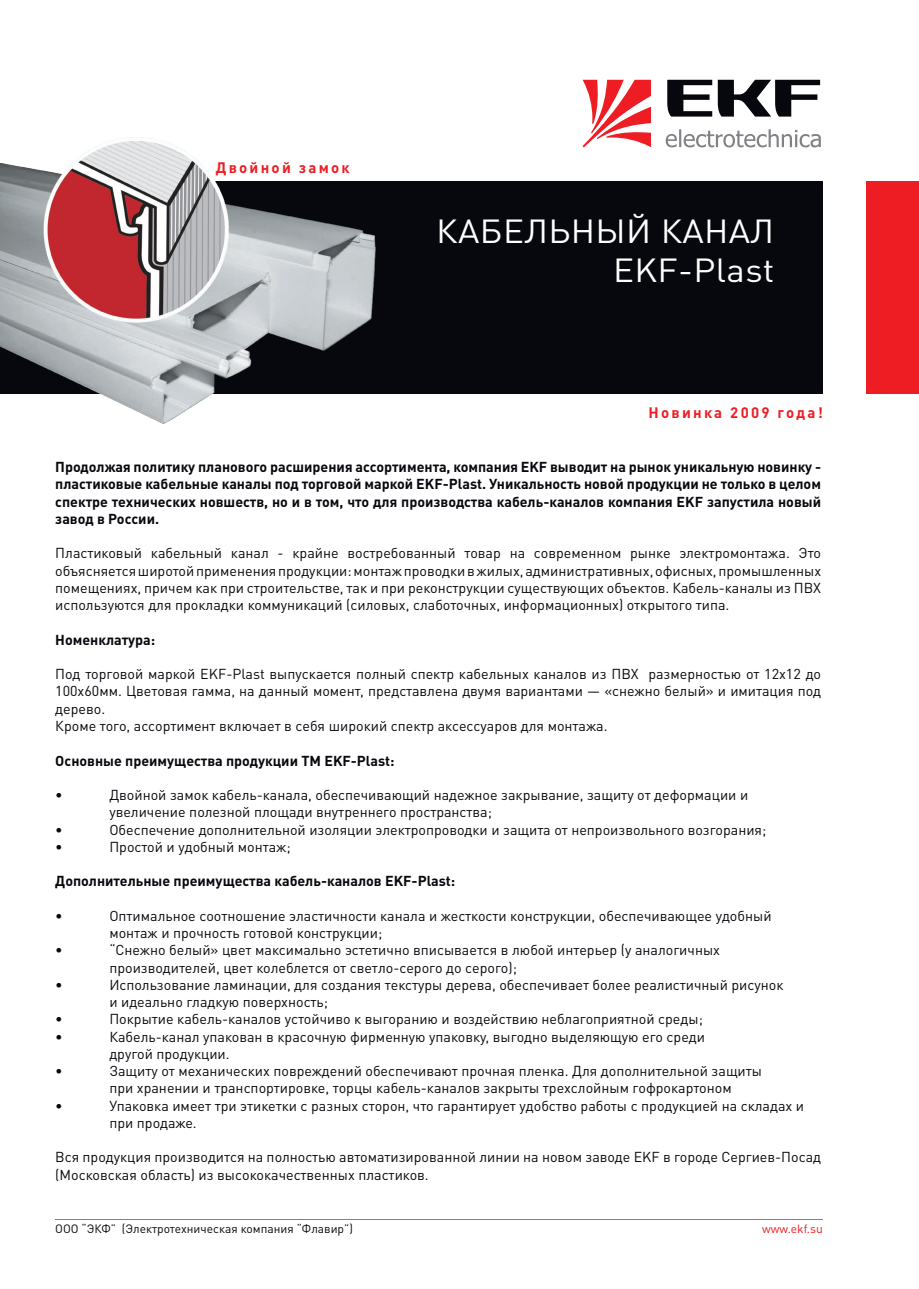
<style>
.page{position:relative;width:919px;height:1289px;background:#fff}
.page>*{position:absolute;margin:0;border:0;box-sizing:border-box;transform-origin:0 0}
.t1{font:33px "DIN Cyr";letter-spacing:.01em;color:#fff;scale:1.06 1}
.t2{font:700 15px "DIN Cyr";letter-spacing:.15em;color:#ee1d23}
.t3{font:14.25px/17.2px "DIN Cyr";color:#07080d;text-align:justify}
.t4{font:700 14.25px/17.2px "DIN Cyr";color:#07080d;text-align:justify}
.t5{font:12px "DIN Cyr";color:#07080d}
.t6{font:12px "DIN Cyr";color:#ee1d23}
</style>
<div class="page">
<div style="left:0;top:182px;width:822px;height:212px;background:#07080d"></div>
<div style="left:865px;top:182px;width:53px;height:212px;background:#ee1d23"></div>
<img style="left:0;top:163px;width:402px;height:261px">
<hr style="left:55px;top:1218px;width:767px;height:1px;background:#808285">
<svg style="left:665px;top:129px;width:155px;height:18px"></svg>
<svg style="left:582px;top:80px;width:69px;height:67px"></svg>
<svg style="left:667px;top:80px;width:153px;height:37px"></svg>
<img style="left:38px;top:137px;width:194px;height:191px">
<p class="t2" style="left:216px;top:157px;width:135px">Двойной замок</p>
<p class="t1" style="left:436px;top:208px;width:320px">КАБЕЛЬНЫЙ КАНАЛ</p>
<p class="t1" style="left:613px;top:248px;width:154px">EKF-Plast</p>
<p class="t2" style="left:648px;top:402px;width:176px">Новинка 2009 года!</p>
<p class="t4" style="left:55px;top:458px;width:767px">Продолжая политику планового расширения ассортимента, компания EKF выводит на рынок уникальную новинку - пластиковые кабельные каналы под торговой маркой EKF-Plast. Уникальность новой продукции не только в целом спектре технических новшеств, но и в том, что для производства кабель-каналов компания EKF запустила новый завод в России.</p>
<p class="t3" style="left:55px;top:544px;width:767px">Пластиковый кабельный канал - крайне востребованный товар на современном рынке электромонтажа. Это объясняется широтой применения продукции: монтаж проводки в жилых, административных, офисных, промышленных помещениях, причем как при строительстве, так и при реконструкции существующих объектов. Кабель-каналы из ПВХ используются для прокладки коммуникаций (силовых, слаботочных, информационных) открытого типа.</p>
<p class="t4" style="left:55px;top:630px;width:101px">Номенклатура:</p>
<p class="t3" style="left:55px;top:665px;width:767px">Под торговой маркой EKF-Plast выпускается полный спектр кабельных каналов из ПВХ размерностью от 12х12 до 100х60мм. Цветовая гамма, на данный момент, представлена двумя вариантами — «снежно белый» и имитация под дерево.</p>
<p class="t3" style="left:55px;top:716px;width:553px">Кроме того, ассортимент включает в себя широкий спектр аксессуаров для монтажа.</p>
<p class="t4" style="left:55px;top:751px;width:341px">Основные преимущества продукции ТМ EKF-Plast:</p>
<p class="t3" style="left:55px;top:785px;width:9px">•</p>
<p class="t3" style="left:109px;top:785px;width:640px">Двойной замок кабель-канала, обеспечивающий надежное закрывание, защиту от деформации и</p>
<p class="t3" style="left:109px;top:803px;width:384px">увеличение полезной площади внутреннего пространства;</p>
<p class="t3" style="left:55px;top:820px;width:9px">•</p>
<p class="t3" style="left:109px;top:820px;width:658px">Обеспечение дополнительной изоляции электропроводки и защита от непроизвольного возгорания;</p>
<p class="t3" style="left:55px;top:837px;width:9px">•</p>
<p class="t3" style="left:109px;top:837px;width:183px">Простой и удобный монтаж;</p>
<p class="t4" style="left:55px;top:872px;width:401px">Дополнительные преимущества кабель-каналов EKF-Plast:</p>
<p class="t3" style="left:55px;top:906px;width:9px">•</p>
<p class="t3" style="left:109px;top:906px;width:663px">Оптимальное соотношение эластичности канала и жесткости конструкции, обеспечивающее удобный</p>
<p class="t3" style="left:109px;top:923px;width:274px">монтаж и прочность готовой конструкции;</p>
<p class="t3" style="left:55px;top:941px;width:9px">•</p>
<p class="t3" style="left:109px;top:941px;width:612px">“Снежно белый» цвет максимально эстетично вписывается в любой интерьер (у аналогичных</p>
<p class="t3" style="left:109px;top:958px;width:409px">производителей, цвет колеблется от светло-серого до серого);</p>
<p class="t3" style="left:55px;top:975px;width:9px">•</p>
<p class="t3" style="left:109px;top:975px;width:675px">Использование ламинации, для создания текстуры дерева, обеспечивает более реалистичный рисунок</p>
<p class="t3" style="left:109px;top:992px;width:220px">и идеально гладкую поверхность;</p>
<p class="t3" style="left:55px;top:1010px;width:9px">•</p>
<p class="t3" style="left:109px;top:1010px;width:595px">Покрытие кабель-каналов устойчиво к выгоранию и воздействию неблагоприятной среды;</p>
<p class="t3" style="left:55px;top:1027px;width:9px">•</p>
<p class="t3" style="left:109px;top:1027px;width:597px">Кабель-канал упакован в красочную фирменную упаковку, выгодно выделяющую его среди</p>
<p class="t3" style="left:109px;top:1044px;width:122px">другой продукции.</p>
<p class="t3" style="left:55px;top:1061px;width:9px">•</p>
<p class="t3" style="left:109px;top:1061px;width:654px">Защиту от механических повреждений обеспечивают прочная пленка. Для дополнительной защиты</p>
<p class="t3" style="left:109px;top:1079px;width:624px">при хранении и транспортировке, торцы кабель-каналов закрыты трехслойным гофрокартоном</p>
<p class="t3" style="left:55px;top:1096px;width:9px">•</p>
<p class="t3" style="left:109px;top:1096px;width:696px">Упаковка имеет три этикетки с разных сторон, что гарантирует удобство работы с продукцией на складах и</p>
<p class="t3" style="left:109px;top:1113px;width:89px">при продаже.</p>
<p class="t3" style="left:55px;top:1148px;width:767px">Вся продукция производится на полностью автоматизированной линии на новом заводе EKF в городе Сергиев-Посад (Московская область) из высококачественных пластиков.</p>
<p class="t5" style="left:55px;top:1220px;width:299px">ООО “ЭКФ” (Электротехническая компания “Флавир”)</p>
<p class="t6" style="left:762px;top:1220px;width:62px">www.ekf.su</p>
</div>
